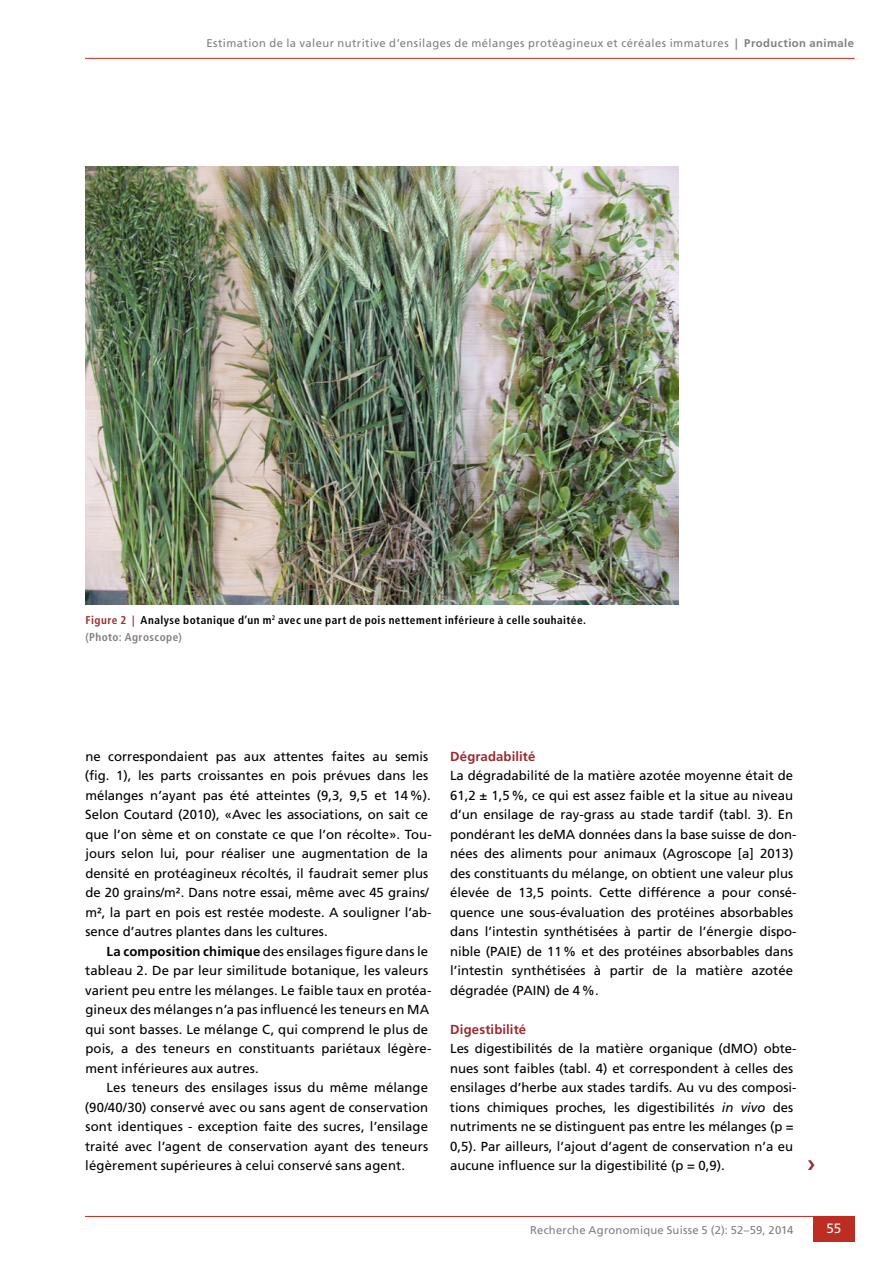
<style>
.page{position:relative;width:893px;height:1263px;background:#fff}
.page>*{position:absolute;margin:0;border:0;box-sizing:border-box;transform-origin:0 0}
.t1{font:13.5px "Frutiger LT Std";color:#fff}
.t2{font:13.2px/19.5px "Frutiger LT Std";color:#000}
.t3{font:700 13.2px "Frutiger LT Std";letter-spacing:.01em;color:#9a2b2f}
.t4{font:11.25px "Frutiger LT Std";letter-spacing:.035em;color:#808080}
.t5{font:700 condensed 11.25px/16.5px "Frutiger LT Std";letter-spacing:.04em;color:#000}
.s1{font-weight:700}
.s2{color:#9a2b2f}
.s3{color:#808080}
.s4{font-style:italic}
</style>
<div class="page">
<hr style="left:85px;top:1216px;width:770px;height:1px;background:#bd2d21">
<div style="left:813px;top:1216px;width:42px;height:26px;background:#bd2d21"></div>
<hr style="left:85px;top:58px;width:770px;height:1px;background:#bd2d21">
<img style="left:85px;top:166px;width:594px;height:439px">
<p class="t4" style="left:207px;top:36px;width:649px">Estimation de la valeur nutritive d’ensilages de mélanges protéagineux et céréales immatures <span class="s1">| Production animale</span></p>
<p class="t5" style="left:85px;top:612px;width:502px"><span class="s2">Figure 2 |</span> Analyse botanique d’un m<sup>2</sup> avec une part de pois nettement inférieure à celle souhaitée. <span class="s3">(Photo: Agroscope)</span></p>
<p class="t2" style="left:85px;top:746px;width:348px">ne correspondaient pas aux attentes faites au semis (fig. 1), les parts croissantes en pois prévues dans les mélanges n’ayant pas été atteintes (9,3, 9,5 et 14%).<br>Selon Coutard (2010), «Avec les associations, on sait ce que l’on sème et on constate ce que l’on récolte». Tou&shy;jours selon lui, pour réaliser une augmentation de la densité en protéagineux récoltés, il faudrait semer plus de 20 grains/m². Dans notre essai, même avec 45 grains/ m², la part en pois est restée modeste. A souligner l’ab&shy;sence d’autres plantes dans les cultures.</p>
<p class="t2" style="left:85px;top:941px;width:348px;text-indent:22px"><span class="s1">La composition chimique</span> des ensilages figure dans le tableau 2. De par leur similitude botanique, les valeurs varient peu entre les mélanges. Le faible taux en protéa&shy;gineux des mélanges n’a pas influencé les teneurs en MA qui sont basses. Le mélange C, qui comprend le plus de pois, a des teneurs en constituants pariétaux légère&shy;ment inférieures aux autres.</p>
<p class="t2" style="left:85px;top:1078px;width:345px;text-align:justify;text-indent:22px">Les teneurs des ensilages issus du même mélange (90/40/30) conservé avec ou sans agent de conservation sont identiques - exception faite des sucres, l’ensilage traité avec l’agent de conservation ayant des teneurs légèrement supérieures à celui conservé sans agent.</p>
<p class="t3" style="left:450px;top:748px;width:87px">Dégradabilité</p>
<p class="t2" style="left:450px;top:766px;width:348px">La dégradabilité de la matière azotée moyenne était de 61,2 ± 1,5%, ce qui est assez faible et la situe au niveau d’un ensilage de ray-grass au stade tardif (tabl. 3). En pondérant les deMA données dans la base suisse de don&shy;nées des aliments pour animaux (Agroscope [a] 2013) des constituants du mélange, on obtient une valeur plus élevée de 13,5 points. Cette différence a pour consé&shy;quence une sous-évaluation des protéines absorbables dans l’intestin synthétisées à partir de l’énergie dispo&shy;nible (PAIE) de 11% et des protéines absorbables dans l’intestin synthétisées à partir de la matière azotée dégradée (PAIN) de 4%.</p>
<p class="t3" style="left:450px;top:1021px;width:77px">Digestibilité</p>
<p class="t2" style="left:450px;top:1039px;width:348px">Les digestibilités de la matière organique (dMO) obte&shy;nues sont faibles (tabl. 4) et correspondent à celles des ensilages d’herbe aux stades tardifs. Au vu des composi&shy;tions chimiques proches, les digestibilités <span class="s4">in vivo</span> des nutriments ne se distinguent pas entre les mélanges (p = 0,5). Par ailleurs, l’ajout d’agent de conservation n’a eu aucune influence sur la digestibilité (p = 0,9).</p>
<p class="t4" style="left:530px;top:1223px;width:265px">Recherche Agronomique Suisse 5 (2): 52–59, 2014</p>
<p class="t1" style="left:826px;top:1221px;width:17px">55</p>
</div>
